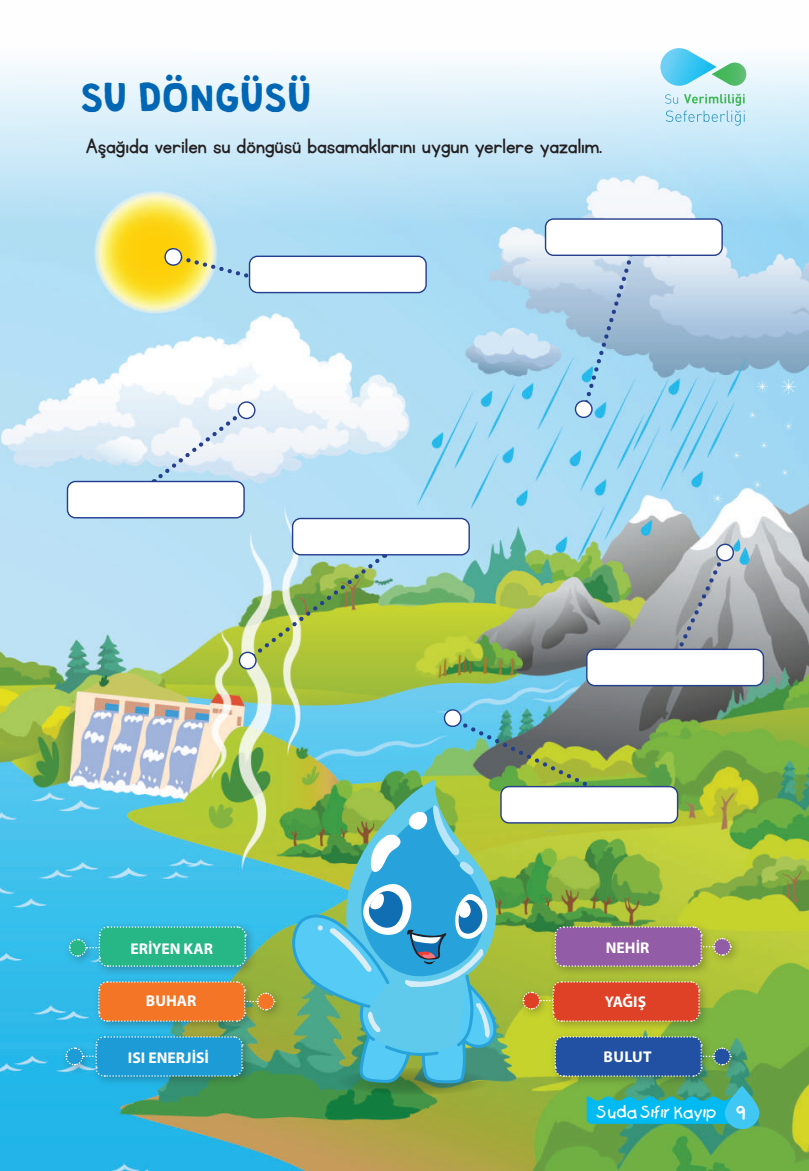
<style>
.page{position:relative;width:809px;height:1171px;background:#fff}
.page>*{position:absolute;margin:0;border:0;box-sizing:border-box;transform-origin:0 0}
.t1{font:35px "Granstander Clean";color:#0166b3}
.t2{font:24.5px "KG Primary Penmanship";color:#231f20}
.t3{font:15.75px "TR Kids";color:#fff}
.t4{font:700 15.58px "Myriad Pro";color:#fff}
.s1{font-family:"Kids Corner";font-size:24.5px}
</style>
<div class="page">
<img style="left:0;top:61px;width:809px;height:1110px">
<svg style="left:154px;top:406px;width:95px;height:77px"></svg>
<div style="left:67px;top:481px;width:177px;height:37px;background:#fff;border-radius:8px"></div>
<div style="left:67px;top:481px;width:178px;height:37px;border:1px solid #253f8e;border-radius:8px"></div>
<div style="left:238px;top:402px;width:17px;height:16px;background:#fff;border-radius:50%"></div>
<div style="left:238px;top:401px;width:17px;height:18px;border:1px solid #253f8e;border-radius:50%"></div>
<svg style="left:246px;top:553px;width:139px;height:109px;background:#aac675"></svg>
<div style="left:292px;top:518px;width:177px;height:37px;background:#fff;border-radius:8px"></div>
<div style="left:292px;top:518px;width:178px;height:37px;border:1px solid #253f8e;border-radius:8px"></div>
<svg style="left:239px;top:652px;width:17px;height:17px"></svg>
<div style="left:239px;top:651px;width:18px;height:18px;border:1px solid #253f8e;border-radius:50%"></div>
<div style="left:249px;top:256px;width:177px;height:37px;background:#fff;border-radius:8px"></div>
<div style="left:249px;top:256px;width:178px;height:37px;border:1px solid #253f8e;border-radius:8px"></div>
<svg style="left:164px;top:246px;width:108px;height:39px"></svg>
<div style="left:587px;top:649px;width:176px;height:36px;background:#fff;border-radius:8px"></div>
<div style="left:586px;top:648px;width:178px;height:38px;border:1px solid #253f8e;border-radius:8px"></div>
<svg style="left:672px;top:541px;width:64px;height:110px;background:#a9adb3"></svg>
<svg style="left:580px;top:256px;width:56px;height:153px;background:#a4c8e2"></svg>
<div style="left:545px;top:219px;width:177px;height:36px;background:#fff;border-radius:8px"></div>
<div style="left:545px;top:218px;width:177px;height:38px;border:1px solid #253f8e;border-radius:8px"></div>
<svg style="left:575px;top:401px;width:17px;height:16px"></svg>
<div style="left:574px;top:400px;width:18px;height:18px;border:1px solid #253f8e;border-radius:50%"></div>
<svg style="left:338px;top:1068px;width:150px;height:27px"></svg>
<div style="left:64px;top:921px;width:192px;height:56px;background:#231f20;opacity:.3"></div>
<svg style="left:68px;top:925px;width:179px;height:42px;background:#30b89c"></svg>
<div style="left:93px;top:976px;width:192px;height:56px;background:#231f20;opacity:.3"></div>
<svg style="left:97px;top:980px;width:178px;height:42px;background:#da8339"></svg>
<div style="left:61px;top:1031px;width:192px;height:56px;background:#231f20;opacity:.3"></div>
<svg style="left:65px;top:1035px;width:178px;height:42px;background:#29a1d6"></svg>
<div style="left:549px;top:921px;width:193px;height:56px;background:#231f20;opacity:.3"></div>
<div style="left:549px;top:1031px;width:192px;height:56px;background:#231f20;opacity:.3"></div>
<svg style="left:292px;top:707px;width:440px;height:376px;background:#80ad84"></svg>
<svg style="left:586px;top:1096px;width:142px;height:28px;background:#09b7e1"></svg>
<svg style="left:724px;top:1086px;width:35px;height:43px"></svg>
<svg style="left:660px;top:48px;width:86px;height:38px"></svg>
<svg style="left:665px;top:94px;width:79px;height:32px;background:#bce2e6"></svg>
<h1 class="t1" style="left:82px;top:79px;width:232px">SU DÖNGÜSÜ</h1>
<p class="t2" style="left:86px;top:134px;width:518px">Aşağıda verilen su döngüsü basamaklarını uygun yerlere yazalım.</p>
<p class="t4" style="left:130px;top:938px;width:84px">ERİYEN KAR</p>
<p class="t4" style="left:606px;top:937px;width:45px">NEHİR</p>
<p class="t4" style="left:146px;top:991px;width:52px">BUHAR</p>
<p class="t4" style="left:604px;top:992px;width:43px">YAĞIŞ</p>
<p class="t4" style="left:128px;top:1047px;width:83px">ISI ENERJİSİ</p>
<p class="t4" style="left:603px;top:1047px;width:50px">BULUT</p>
<p class="t3" style="left:597px;top:1102px;width:150px">Suda Sıfır Kayıp <span class="s1">9</span></p>
</div>
